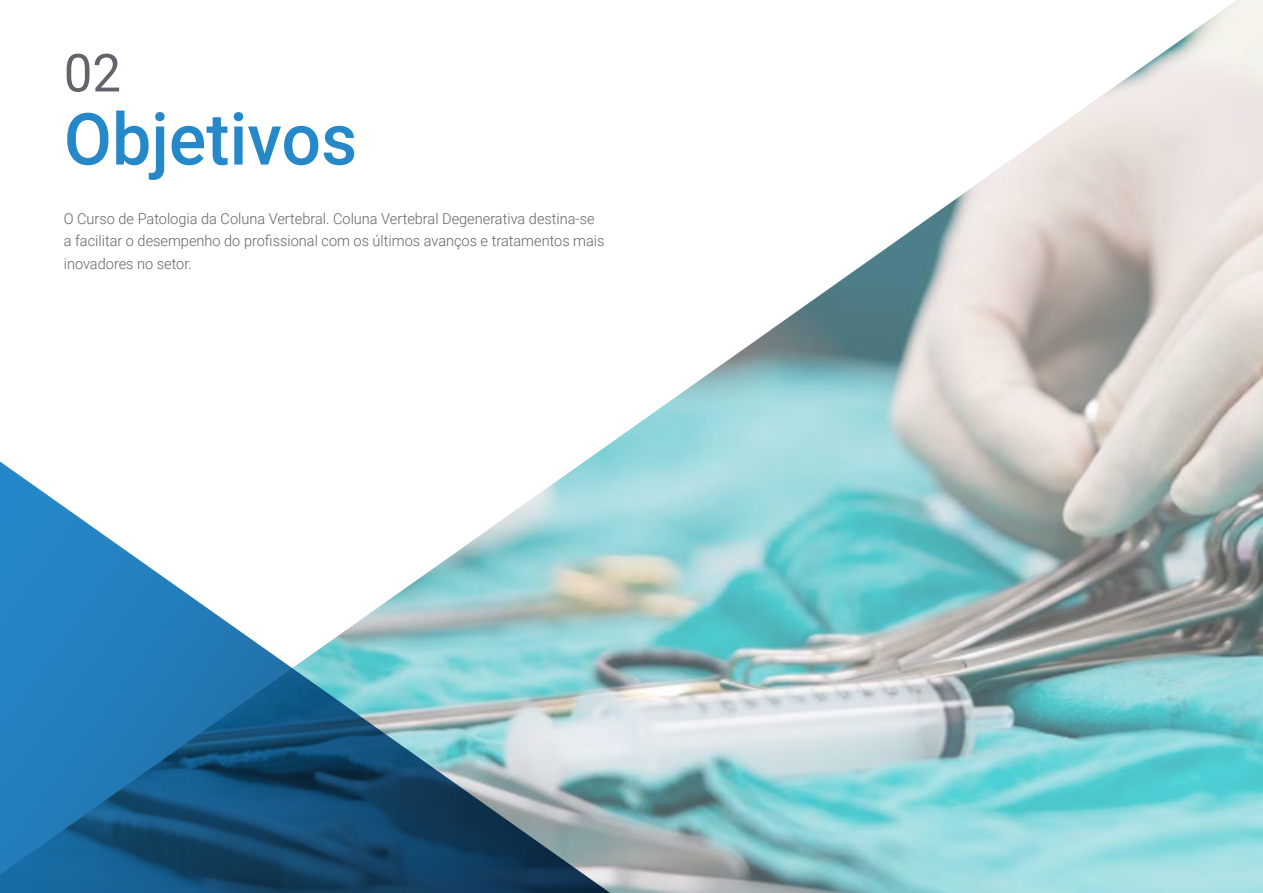
<style>
.page{position:relative;width:1263px;height:893px;background:#fff}
.page>*{position:absolute;margin:0;border:0;box-sizing:border-box;transform-origin:0 0}
.t1{font:500 72px "Roboto";color:#2488c9}
.t2{font:52.5px "Roboto";color:#61646a}
.t3{font:300 15px/22.5px "Roboto";color:#61646a}
</style>
<div class="page">
<img style="left:606px;top:0;width:657px;height:893px">
<svg style="left:0;top:446px;width:640px;height:447px"></svg>
<h2 class="t2" style="left:64px;top:36px;width:59px">02</h2>
<h1 class="t1" style="left:64px;top:89px;width:295px">Objetivos</h1>
<p class="t3" style="left:64px;top:207px;width:542px">O Curso de Patologia da Coluna Vertebral. Coluna Vertebral Degenerativa destina-se a facilitar o desempenho do profissional com os últimos avanços e tratamentos mais inovadores no setor.</p>
</div>
